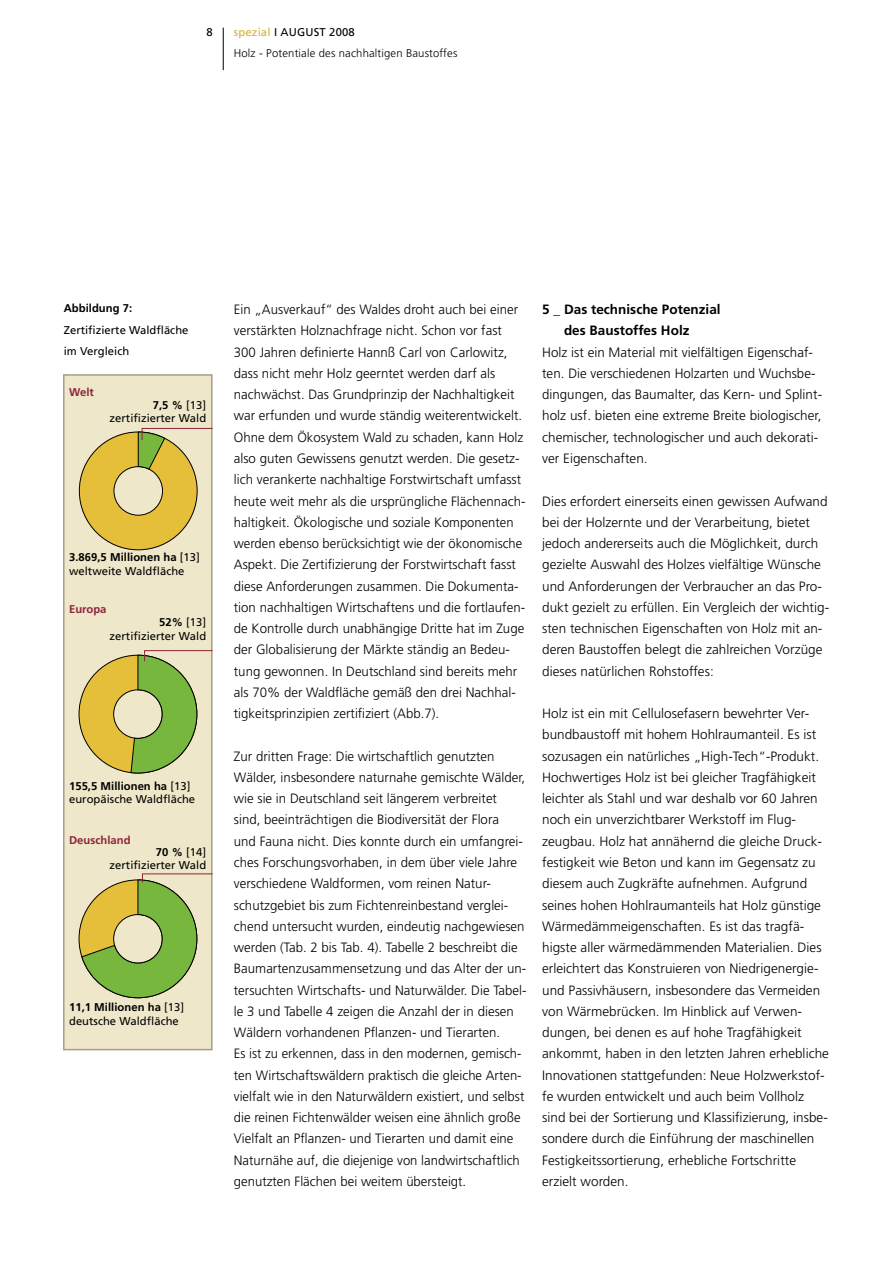
<style>
.page{position:relative;width:893px;height:1263px;background:#fff}
.page>*{position:absolute;margin:0;border:0;box-sizing:border-box;transform-origin:0 0}
.t1{font:300 13.5px/21.3px "Frutiger";color:#000}
.t2{font:700 13.5px/21.3px "Frutiger";color:#000}
.t3{font:11.25px/13.5px "Frutiger";letter-spacing:.005em;color:#000}
.t4{font:300 11.25px/21.3px "Frutiger";letter-spacing:.015em;color:#000}
.t5{font:700 11.25px "Frutiger";letter-spacing:.005em;color:#8d243b}
.t6{font:700 11.25px "Frutiger";letter-spacing:.005em;color:#000}
.s1{font-weight:400;color:#d4b036}
.s2{font-weight:400}
.s3{font-weight:700}
</style>
<div class="page">
<hr style="left:223px;top:28px;width:1px;height:42px;background:#000">
<div style="left:64px;top:375px;width:148px;height:674px;background:#efe7c9"></div>
<div style="left:63px;top:374px;width:150px;height:676px;border:2px solid #a39f8b"></div>
<svg style="left:79px;top:428px;width:134px;height:123px"></svg>
<svg style="left:79px;top:873px;width:134px;height:125px"></svg>
<svg style="left:79px;top:650px;width:134px;height:124px"></svg>
<p class="t3" style="left:206px;top:25px;width:8px">8</p>
<p class="t4" style="left:234px;top:22px;width:225px"><span class="s1">spezial</span> <span class="s2">I AUGUST 2008<br></span>Holz - Potentiale des nachhaltigen Baustoffes</p>
<p class="t6" style="left:64px;top:302px;width:70px">Abbildung 7:</p>
<p class="t3" style="left:64px;top:319px;width:126px;line-height:21.3px">Zertifizierte Waldfläche im Vergleich</p>
<p class="t5" style="left:69px;top:385px;width:26px">Welt</p>
<p class="t6" style="left:153px;top:398px;width:55px">7,5 % <span class="s2">[13]</span></p>
<p class="t3" style="left:110px;top:411px;width:98px">zertifizierter Wald</p>
<p class="t3" style="left:69px;top:551px;width:132px"><span class="s3">3.869,5 Millionen ha</span> [13] weltweite Waldfläche</p>
<p class="t5" style="left:69px;top:603px;width:39px">Europa</p>
<p class="t3" style="left:159px;top:615px;width:49px"><span class="s3">52%</span> [13]</p>
<p class="t3" style="left:110px;top:629px;width:98px">zertifizierter Wald</p>
<p class="t3" style="left:69px;top:779px;width:128px"><span class="s3">155,5 Millionen ha</span> [13] europäische Waldfläche</p>
<p class="t5" style="left:69px;top:833px;width:63px">Deuschland</p>
<p class="t3" style="left:156px;top:845px;width:52px"><span class="s3">70 %</span> [14]</p>
<p class="t3" style="left:110px;top:859px;width:98px">zertifizierter Wald</p>
<p class="t3" style="left:69px;top:1000px;width:117px"><span class="s3">11,1 Millionen ha</span> [13] deutsche Waldfläche</p>
<p class="t1" style="left:234px;top:299px;width:293px">Ein „Ausverkauf“ des Waldes droht auch bei einer verstärkten Holznachfrage nicht. Schon vor fast 300 Jahren definierte Hannß Carl von Carlowitz, dass nicht mehr Holz geerntet werden darf als nachwächst. Das Grundprinzip der Nachhaltigkeit war erfunden und wurde ständig weiterentwickelt.<br>Ohne dem Ökosystem Wald zu schaden, kann Holz also guten Gewissens genutzt werden. Die gesetz&shy;lich verankerte nachhaltige Forstwirtschaft umfasst heute weit mehr als die ursprüngliche Flächennach&shy;haltigkeit. Ökologische und soziale Komponenten werden ebenso berücksichtigt wie der ökonomische Aspekt. Die Zertifizierung der Forstwirtschaft fasst diese Anforderungen zusammen. Die Dokumenta&shy;tion nachhaltigen Wirtschaftens und die fortlaufen&shy;de Kontrolle durch unabhängige Dritte hat im Zuge der Globalisierung der Märkte ständig an Bedeu&shy;tung gewonnen. In Deutschland sind bereits mehr als 70% der Waldfläche gemäß den drei Nachhal&shy;tigkeitsprinzipien zertifiziert (Abb.7).</p>
<p class="t1" style="left:234px;top:745px;width:294px">Zur dritten Frage: Die wirtschaftlich genutzten Wälder, insbesondere naturnahe gemischte Wälder, wie sie in Deutschland seit längerem verbreitet sind, beeinträchtigen die Biodiversität der Flora<br>und Fauna nicht. Dies konnte durch ein umfangrei&shy;ches Forschungsvorhaben, in dem über viele Jahre verschiedene Waldformen, vom reinen Natur&shy;schutzgebiet bis zum Fichtenreinbestand verglei&shy;chend untersucht wurden, eindeutig nachgewiesen werden (Tab. 2 bis Tab. 4). Tabelle 2 beschreibt die Baumartenzusammensetzung und das Alter der un&shy;tersuchten Wirtschafts- und Naturwälder. Die Tabel&shy;le 3 und Tabelle 4 zeigen die Anzahl der in diesen Wäldern vorhandenen Pflanzen- und Tierarten.<br>Es ist zu erkennen, dass in den modernen, gemisch&shy;ten Wirtschaftswäldern praktisch die gleiche Arten&shy;vielfalt wie in den Naturwäldern existiert, und selbst die reinen Fichtenwälder weisen eine ähnlich große Vielfalt an Pflanzen- und Tierarten und damit eine Naturnähe auf, die diejenige von landwirtschaftlich genutzten Flächen bei weitem übersteigt.</p>
<p class="t2" style="left:564px;top:299px;width:158px;text-indent:-22px">5 _ Das technische Potenzial des Baustoffes Holz</p>
<p class="t1" style="left:542px;top:342px;width:282px">Holz ist ein Material mit vielfältigen Eigenschaf&shy;ten. Die verschiedenen Holzarten und Wuchsbe&shy;dingungen, das Baumalter, das Kern- und Splint&shy;holz usf. bieten eine extreme Breite biologischer, chemischer, technologischer und auch dekorati&shy;ver Eigenschaften.</p>
<p class="t1" style="left:542px;top:490px;width:289px">Dies erfordert einerseits einen gewissen Aufwand bei der Holzernte und der Verarbeitung, bietet jedoch andererseits auch die Möglichkeit, durch gezielte Auswahl des Holzes vielfältige Wünsche und Anforderungen der Verbraucher an das Pro&shy;dukt gezielt zu erfüllen. Ein Vergleich der wichtig&shy;sten technischen Eigenschaften von Holz mit an&shy;deren Baustoffen belegt die zahlreichen Vorzüge dieses natürlichen Rohstoffes:</p>
<p class="t1" style="left:542px;top:703px;width:279px">Holz ist ein mit Cellulosefasern bewehrter Ver&shy;bundbaustoff mit hohem Hohlraumanteil. Es ist sozusagen ein natürliches „High-Tech“-Produkt.</p>
<p class="t1" style="left:542px;top:767px;width:288px">Hochwertiges Holz ist bei gleicher Tragfähigkeit leichter als Stahl und war deshalb vor 60 Jahren noch ein unverzichtbarer Werkstoff im Flug&shy;zeugbau. Holz hat annähernd die gleiche Druck&shy;festigkeit wie Beton und kann im Gegensatz zu diesem auch Zugkräfte aufnehmen. Aufgrund seines hohen Hohlraumanteils hat Holz günstige Wärmedämmeigenschaften. Es ist das tragfä&shy;higste aller wärmedämmenden Materialien. Dies erleichtert das Konstruieren von Niedrigenergie&shy;und Passivhäusern, insbesondere das Vermeiden von Wärmebrücken. Im Hinblick auf Verwen&shy;dungen, bei denen es auf hohe Tragfähigkeit ankommt, haben in den letzten Jahren erhebliche Innovationen stattgefunden: Neue Holzwerkstof&shy;fe wurden entwickelt und auch beim Vollholz sind bei der Sortierung und Klassifizierung, insbe&shy;sondere durch die Einführung der maschinellen Festigkeitssortierung, erhebliche Fortschritte erzielt worden.</p>
</div>
